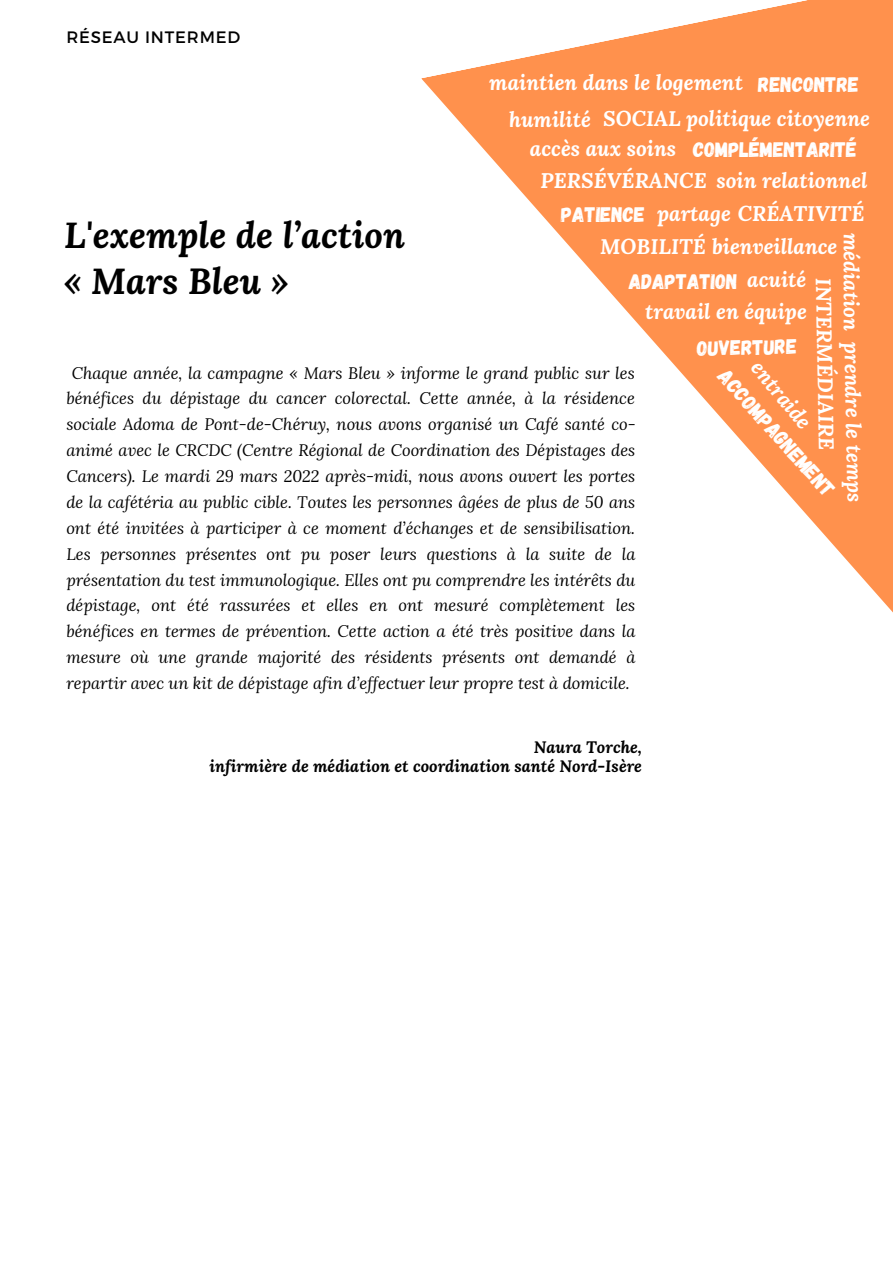
<style>
.page{position:relative;width:893px;height:1264px;background:#fff}
.page>*{position:absolute;margin:0;border:0;box-sizing:border-box;transform-origin:0 0}
.t1{font:italic 700 36px "Lora";color:#000}
.t2{font:italic 700 21px "Lora";color:#fff}
.t3{font:21px "Gagalin";color:#fff}
.t4{font:italic 16.5px/25.8px "Lora";color:#000;text-align:center}
.t5{font:italic 700 16.5px "Lora";color:#000}
.t6{font:16.5px "Montserrat";letter-spacing:.05em;color:#000}
</style>
<div class="page">
<svg style="left:421px;top:0;width:471px;height:612px;fill:#ff914d"></svg>
<p class="t6" style="left:66px;top:27px;width:175px">RÉSEAU INTERMED</p>
<p class="t2" style="left:489px;top:69px;width:255px">maintien dans le logement</p>
<p class="t3" style="left:758px;top:70px;width:102px">RENCONTRE</p>
<p class="t2" style="left:603px;top:105px;width:268px">SOCIAL politique citoyenne</p>
<p class="t2" style="left:530px;top:134px;width:148px">accès aux soins</p>
<p class="t2" style="left:509px;top:105px;width:83px">humilité</p>
<p class="t3" style="left:693px;top:136px;width:165px">COMPLÉMENTARITÉ</p>
<p class="t2" style="left:540px;top:167px;width:168px">PERSÉVÉRANCE</p>
<p class="t2" style="left:716px;top:167px;width:153px">soin relationnel</p>
<p class="t2" style="left:657px;top:199px;width:209px">partage CRÉATIVITÉ</p>
<p class="t3" style="left:561px;top:201px;width:85px">PATIENCE</p>
<p class="t1" style="left:64px;top:210px;width:342px">L'exemple de l’action</p>
<p class="t1" style="left:64px;top:256px;width:226px">« Mars Bleu »</p>
<p class="t2" style="left:865px;top:233px;width:99px;rotate:90deg">médiation</p>
<p class="t2" style="left:600px;top:232px;width:239px">MOBILITÉ bienveillance</p>
<p class="t3" style="left:628px;top:267px;width:110px">ADAPTATION</p>
<p class="t2" style="left:747px;top:266px;width:61px">acuité</p>
<p class="t2" style="left:837px;top:278px;width:173px;rotate:89deg">INTERMÉDIAIRE</p>
<p class="t2" style="left:645px;top:297px;width:163px">travail en équipe</p>
<p class="t3" style="left:696px;top:334px;width:101px;rotate:-1deg">OUVERTURE</p>
<p class="t3" style="left:732px;top:363px;width:164px;rotate:48deg">ACCOMPAGNEMENT</p>
<p class="t2" style="left:866px;top:341px;width:162px;rotate:89deg">prendre le temps</p>
<p class="t2" style="left:766px;top:354px;width:82px;rotate:50deg">entraide</p>
<p class="t4" style="left:66px;top:359px;width:571px">Chaque année, la campagne « Mars Bleu » informe le grand public sur les bénéfices du dépistage du cancer colorectal. Cette année, à la résidence sociale Adoma de Pont-de-Chéruy, nous avons organisé un Café santé co&shy;animé avec le CRCDC (Centre Régional de Coordination des Dépistages des Cancers). Le mardi 29 mars 2022 après-midi, nous avons ouvert les portes de la cafétéria au public cible. Toutes les personnes âgées de plus de 50 ans ont été invitées à participer à ce moment d’échanges et de sensibilisation.<br>Les personnes présentes ont pu poser leurs questions à la suite de la présentation du test immunologique. Elles ont pu comprendre les intérêts du dépistage, ont été rassurées et elles en ont mesuré complètement les bénéfices en termes de prévention. Cette action a été très positive dans la mesure où une grande majorité des résidents présents ont demandé à repartir avec un kit de dépistage afin d’effectuer leur propre test à domicile.</p>
<p class="t5" style="left:533px;top:736px;width:110px">Naura Torche,</p>
<p class="t5" style="left:209px;top:755px;width:434px">infirmière de médiation et coordination santé Nord-Isère</p>
</div>
